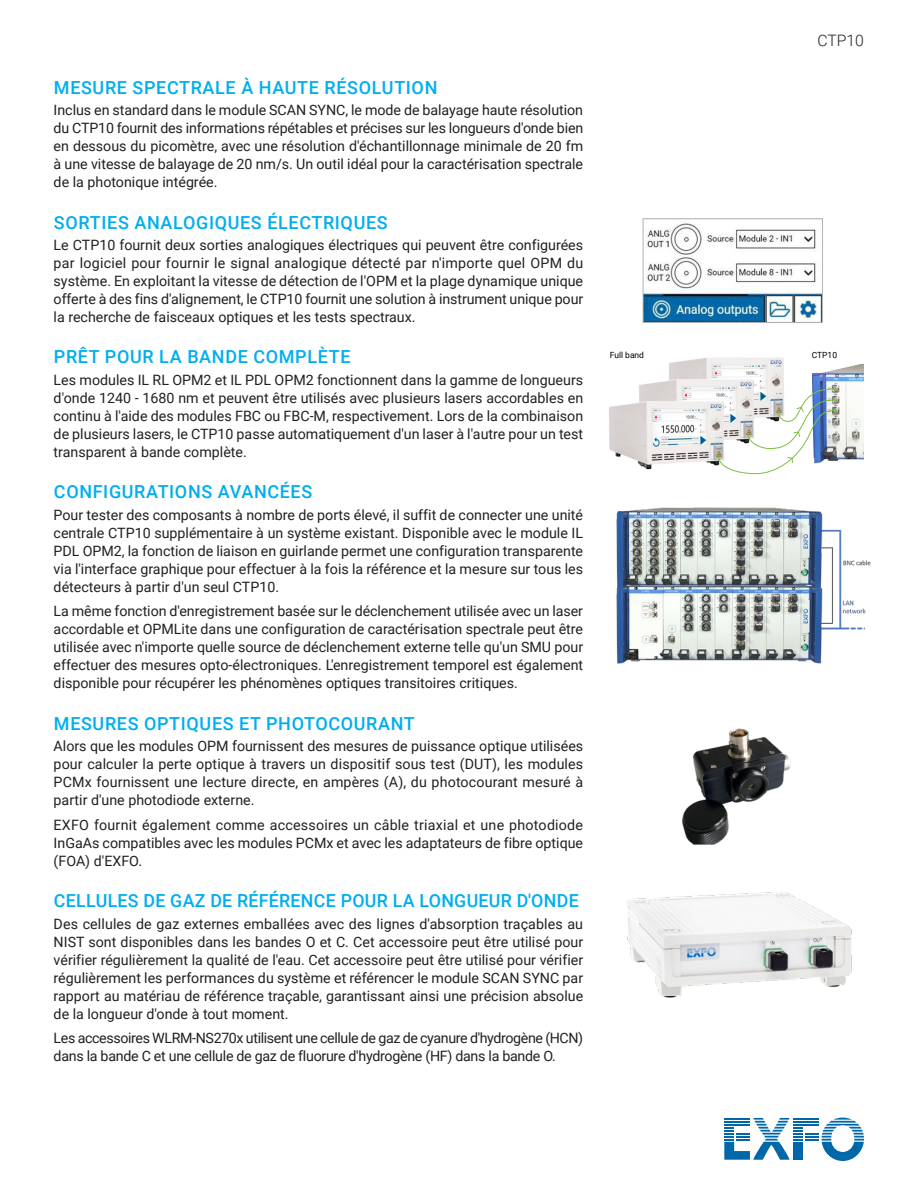
<style>
.page{position:relative;width:918px;height:1188px;background:#fff}
.page>*{position:absolute;margin:0;border:0;box-sizing:border-box;transform-origin:0 0}
.t1{font:500 18px "Roboto";letter-spacing:.035em;color:#00aeef}
.t2{font:500 18px "Roboto";letter-spacing:.015em;color:#00aeef}
.t3{font:300 15.75px "Roboto";color:#231f20}
.t4{font:14.25px/18px "Roboto";color:#231f20;text-align:justify}
.t5{font:14.25px/18px "Roboto";letter-spacing:-.025em;color:#231f20}
.t6{font:8.4px "Roboto";color:#000101}
</style>
<div class="page">
<svg style="left:724px;top:1118px;width:140px;height:43px"></svg>
<hr style="left:724px;top:1124px;width:26px;height:2px;background:#0068a9">
<img style="left:627px;top:892px;width:225px;height:106px">
<img style="left:617px;top:507px;width:254px;height:157px">
<img style="left:645px;top:223px;width:176px;height:98px">
<div style="left:643px;top:219px;width:180px;height:104px;border:1px solid #b2b3b7"></div>
<img style="left:682px;top:728px;width:109px;height:117px">
<img style="left:669px;top:357px;width:115px;height:30px">
<img style="left:639px;top:371px;width:124px;height:22px">
<img style="left:609px;top:393px;width:108px;height:77px">
<img style="left:812px;top:364px;width:51px;height:97px">
<svg style="left:717px;top:387px;width:120px;height:87px"></svg>
<p class="t1" style="left:54px;top:75px;width:385px">MESURE SPECTRALE À HAUTE RÉSOLUTION</p>
<p class="t4" style="left:54px;top:101px;width:531px">Inclus en standard dans le module SCAN SYNC, le mode de balayage haute résolution du CTP10 fournit des informations répétables et précises sur les longueurs d'onde bien en dessous du picomètre, avec une résolution d'échantillonnage minimale de 20 fm à une vitesse de balayage de 20 nm/s. Un outil idéal pour la caractérisation spectrale de la photonique intégrée.</p>
<p class="t1" style="left:54px;top:210px;width:335px">SORTIES ANALOGIQUES ÉLECTRIQUES</p>
<p class="t4" style="left:54px;top:236px;width:531px">Le CTP10 fournit deux sorties analogiques électriques qui peuvent être configurées par logiciel pour fournir le signal analogique détecté par n'importe quel OPM du système. En exploitant la vitesse de détection de l'OPM et la plage dynamique unique offerte à des fins d'alignement, le CTP10 fournit une solution à instrument unique pour la recherche de faisceaux optiques et les tests spectraux.</p>
<p class="t1" style="left:54px;top:344px;width:298px">PRÊT POUR LA BANDE COMPLÈTE</p>
<p class="t4" style="left:54px;top:370px;width:531px">Les modules IL RL OPM2 et IL PDL OPM2 fonctionnent dans la gamme de longueurs d'onde 1240 - 1680 nm et peuvent être utilisés avec plusieurs lasers accordables en continu à l'aide des modules FBC ou FBC-M, respectivement. Lors de la combinaison de plusieurs lasers, le CTP10 passe automatiquement d'un laser à l'autre pour un test transparent à bande complète.</p>
<p class="t1" style="left:54px;top:479px;width:260px">CONFIGURATIONS AVANCÉES</p>
<p class="t4" style="left:54px;top:505px;width:531px">Pour tester des composants à nombre de ports élevé, il suffit de connecter une unité centrale CTP10 supplémentaire à un système existant. Disponible avec le module IL PDL OPM2, la fonction de liaison en guirlande permet une configuration transparente via l'interface graphique pour effectuer à la fois la référence et la mesure sur tous les détecteurs à partir d'un seul CTP10.</p>
<p class="t4" style="left:54px;top:602px;width:531px">La même fonction d'enregistrement basée sur le déclenchement utilisée avec un laser accordable et OPMLite dans une configuration de caractérisation spectrale peut être utilisée avec n'importe quelle source de déclenchement externe telle qu'un SMU pour effectuer des mesures opto-électroniques. L'enregistrement temporel est également disponible pour récupérer les phénomènes optiques transitoires critiques.</p>
<p class="t1" style="left:54px;top:711px;width:362px">MESURES OPTIQUES ET PHOTOCOURANT</p>
<p class="t4" style="left:54px;top:737px;width:531px">Alors que les modules OPM fournissent des mesures de puissance optique utilisées pour calculer la perte optique à travers un dispositif sous test (DUT), les modules PCMx fournissent une lecture directe, en ampères (A), du photocourant mesuré à partir d'une photodiode externe.</p>
<p class="t4" style="left:54px;top:815px;width:531px">EXFO fournit également comme accessoires un câble triaxial et une photodiode InGaAs compatibles avec les modules PCMx et avec les adaptateurs de fibre optique (FOA) d'EXFO.</p>
<p class="t2" style="left:54px;top:888px;width:526px">CELLULES DE GAZ DE RÉFÉRENCE POUR LA LONGUEUR D'ONDE</p>
<p class="t4" style="left:54px;top:914px;width:531px">Des cellules de gaz externes emballées avec des lignes d'absorption traçables au NIST sont disponibles dans les bandes O et C. Cet accessoire peut être utilisé pour vérifier régulièrement la qualité de l'eau. Cet accessoire peut être utilisé pour vérifier régulièrement les performances du système et référencer le module SCAN SYNC par rapport au matériau de référence traçable, garantissant ainsi une précision absolue de la longueur d'onde à tout moment.</p>
<p class="t5" style="left:54px;top:1029px;width:531px">Les accessoires WLRM-NS270x utilisent une cellule de gaz de cyanure d'hydrogène (HCN) dans la bande C et une cellule de gaz de fluorure d'hydrogène (HF) dans la bande O.</p>
<p class="t3" style="left:817px;top:30px;width:48px">CTP10</p>
<p class="t6" style="left:610px;top:349px;width:36px">Full band</p>
<p class="t6" style="left:812px;top:349px;width:27px">CTP10</p>
</div>
